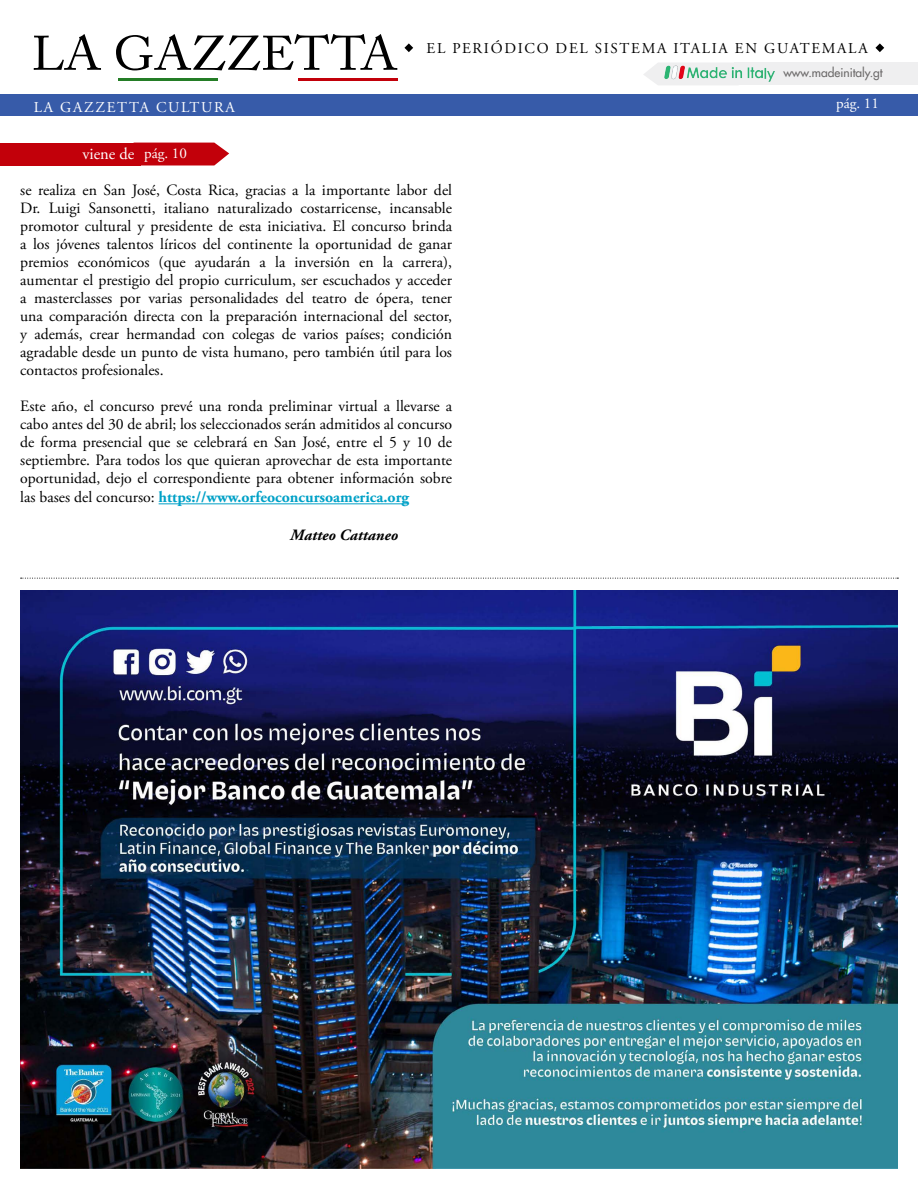
<style>
.page{position:relative;width:918px;height:1188px;background:#fff}
.page>*{position:absolute;margin:0;border:0;box-sizing:border-box;transform-origin:0 0}
.t1{font:16.5px "Adobe Garamond Pro";color:#fff}
.t2{font:15.75px/18px "Adobe Garamond Pro";color:#000;text-align:justify}
.t3{font:italic 700 15.75px "Adobe Garamond Pro";color:#000}
.t4{font:15px "Adobe Garamond Pro";letter-spacing:.115em;color:#000}
.t5{font:15px "Adobe Garamond Pro";letter-spacing:.115em;color:#fff}
.t6{font:12px "Futura LT";color:#6b6969}
.s1{font-size:15px}
.s2{font-weight:700;color:#00a1c7}
</style>
<div class="page">
<hr style="left:159px;top:503px;width:250px;height:1px;background:#00a1c7">
<div style="left:0;top:95px;width:918px;height:21px;background:#375ba9"></div>
<svg style="left:34px;top:34px;width:67px;height:36px"></svg>
<svg style="left:116px;top:34px;width:281px;height:36px"></svg>
<hr style="left:119px;top:78px;width:99px;height:3px;background:#247d26">
<hr style="left:298px;top:78px;width:99px;height:3px;background:#c2000a">
<img style="left:20px;top:591px;width:878px;height:578px">
<svg style="left:404px;top:43px;width:9px;height:9px"></svg>
<svg style="left:875px;top:43px;width:9px;height:9px"></svg>
<svg style="left:644px;top:64px;width:13px;height:20px"></svg>
<div style="left:735px;top:62px;width:183px;height:23px;background:#efeff0"></div>
<img style="left:657px;top:62px;width:118px;height:23px">
<svg style="left:21px;top:578px;width:877px;height:1px"></svg>
<svg style="left:141px;top:143px;width:88px;height:22px;background:#c6141d"></svg>
<div style="left:0;top:143px;width:141px;height:22px;background:#c2000a"></div>
<p class="t4" style="left:427px;top:39px;width:90px">El perIódico</p>
<p class="t4" style="left:556px;top:39px;width:12px">del</p>
<p class="t4" style="left:595px;top:39px;width:12px">sistema</p>
<p class="t4" style="left:673px;top:39px;width:11px">italia</p>
<p class="t4" style="left:735px;top:39px;width:55px">en Guatemala</p>
<p class="t6" style="left:783px;top:65px;width:101px">www.madeinitaly.gt</p>
<p class="t5" style="left:34px;top:98px;width:85px">La Gazzetta</p>
<p class="t5" style="left:156px;top:98px;width:13px">cultu</p>
<p class="t5" style="left:214px;top:98px;width:19px">ra</p>
<p class="t5" style="left:836px;top:95px;width:44px">pág. 11</p>
<p class="t1" style="left:82px;top:144px;width:106px">viene de <span class="s1">pág. 10</span></p>
<p class="t2" style="left:20px;top:182px;width:433px">se realiza en San José, Costa Rica, gracias a la importante labor del Dr. Luigi Sansonetti, italiano naturalizado costarricense, incansable promotor cultural y presidente de esta iniciativa. El concurso brinda a los jóvenes talentos líricos del continente la oportunidad de ganar premios económicos (que ayudarán a la inversión en la carrera), aumentar el prestigio del propio curriculum, ser escuchados y acceder a masterclasses por varias personalidades del teatro de ópera, tener una comparación directa con la preparación internacional del sector, y además, crear hermandad con colegas de varios países; condición agradable desde un punto de vista humano, pero también útil para los contactos profesionales.</p>
<p class="t2" style="left:20px;top:398px;width:433px">Este año, el concurso prevé una ronda preliminar virtual a llevarse a cabo antes del 30 de abril; los seleccionados serán admitidos al concurso de forma presencial que se celebrará en San José, entre el 5 y 10 de septiembre. Para todos los que quieran aprovechar de esta importante oportunidad, dejo el correspondiente para obtener información sobre las bases del concurso: <span class="s2">https://www.orfeoconcursoamerica.org</span></p>
<p class="t3" style="left:290px;top:526px;width:109px">Matteo Cattaneo</p>
</div>
